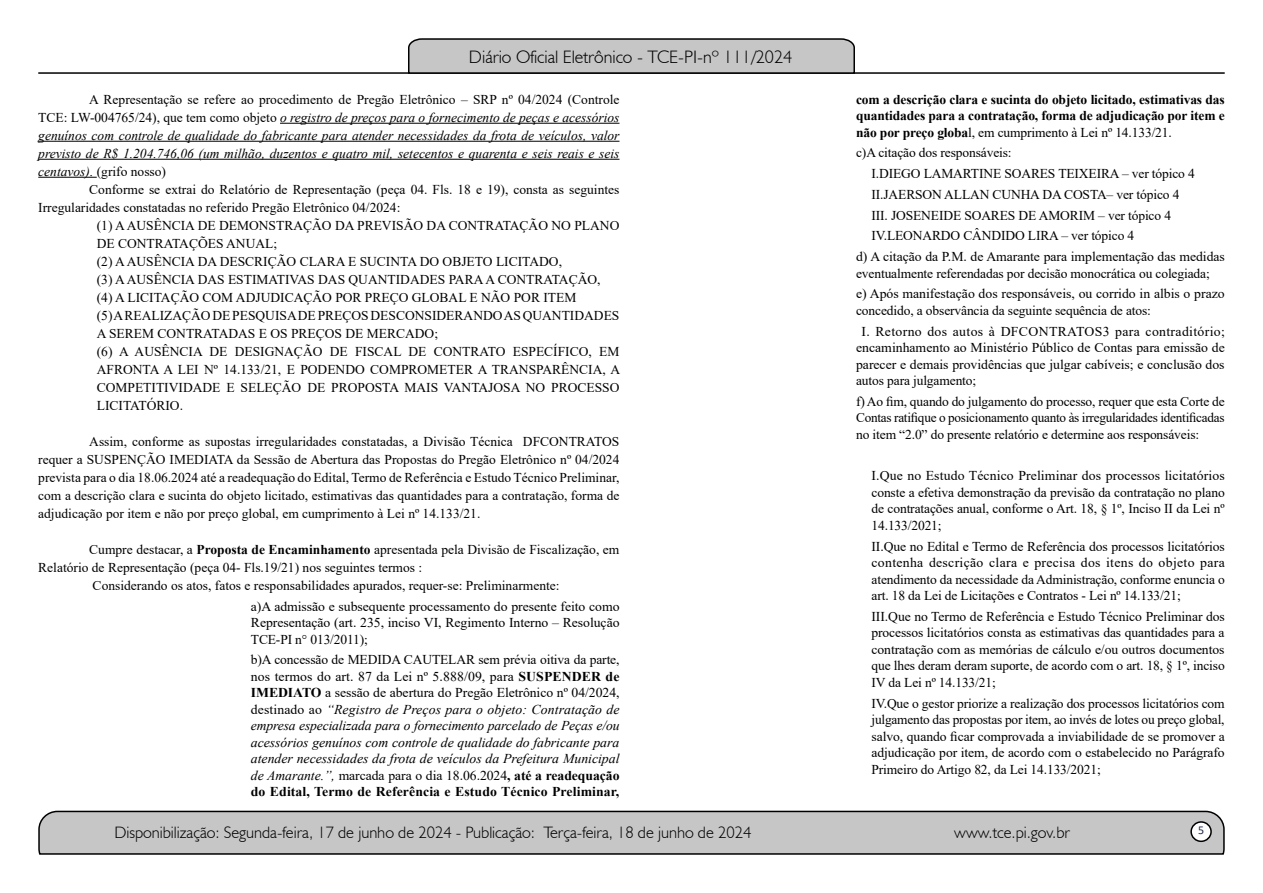
<style>
.page{position:relative;width:1263px;height:893px;background:#fff}
.page>*{position:absolute;margin:0;border:0;box-sizing:border-box;transform-origin:0 0}
.t1{font:300 18px "Humanist 521 BT";color:#000}
.t2{font:300 16.5px "Humanist 521 BT";color:#000}
.t3{font:13.5px/16.5px "Times New Roman";color:#000;text-align:justify}
.t4{font:italic 13.5px/16.5px "Times New Roman";color:#000;text-align:justify}
.t5{font:700 13.5px/16.5px "Times New Roman";letter-spacing:-.01em;color:#000;text-align:justify}
.t6{font:12px "Calibri";color:#212d4c}
.s1{font-style:normal}
.s2{font-weight:700}
.s3{font-weight:700;font-style:normal}
.s4{font-weight:400}
</style>
<div class="page">
<svg style="left:38px;top:810px;width:1187px;height:45px;background:#b9b9b9"></svg>
<div style="left:1191px;top:822px;width:20px;height:19px;background:#fff;border-radius:50%"></div>
<div style="left:1190px;top:821px;width:22px;height:21px;border:2px solid #000;border-radius:50%"></div>
<hr style="left:38px;top:72px;width:1187px;height:2px;background:#000">
<svg style="left:407px;top:38px;width:449px;height:36px;background:#b4b4b4"></svg>
<hr style="left:280px;top:123px;width:339px;height:1px;background:#000">
<hr style="left:38px;top:141px;width:581px;height:1px;background:#000">
<hr style="left:38px;top:159px;width:581px;height:1px;background:#000">
<hr style="left:38px;top:177px;width:59px;height:1px;background:#000">
<h1 class="t1" style="left:469px;top:46px;width:325px">Diário Oficial Eletrônico - TCE-PI-nº 111/2024</h1>
<p class="t4" style="left:38px;top:90px;width:583px;line-height:18px;text-indent:51px"><span class="s1">A Representação se refere ao procedimento de Pregão Eletrônico – SRP nº 04/2024 (Controle TCE: LW-004765/24), que tem como objeto</span> o registro de preços para o fornecimento de peças e acessórios genuínos com controle de qualidade do fabricante para atender necessidades da frota de veículos, valor previsto de R$ 1.204.746,06 (um milhão, duzentos e quatro mil, setecentos e quarenta e seis reais e seis centavos). <span class="s1">(grifo nosso)</span></p>
<p class="t3" style="left:89px;top:181px;width:532px">Conforme se extrai do Relatório de Representação (peça 04. Fls. 18 e 19), consta as seguintes</p>
<p class="t3" style="left:38px;top:199px;width:364px">Irregularidades constatadas no referido Pregão Eletrônico 04/2024:</p>
<p class="t3" style="left:97px;top:217px;width:524px">(1) A AUSÊNCIA DE DEMONSTRAÇÃO DA PREVISÃO DA CONTRATAÇÃO NO PLANO</p>
<p class="t3" style="left:97px;top:235px;width:182px">DE CONTRATAÇÕES ANUAL;</p>
<p class="t3" style="left:97px;top:253px;width:467px">(2) A AUSÊNCIA DA DESCRIÇÃO CLARA E SUCINTA DO OBJETO LICITADO,</p>
<p class="t3" style="left:97px;top:271px;width:505px">(3) A AUSÊNCIA DAS ESTIMATIVAS DAS QUANTIDADES PARA A CONTRATAÇÃO,</p>
<p class="t3" style="left:97px;top:289px;width:481px">(4) A LICITAÇÃO COM ADJUDICAÇÃO POR PREÇO GLOBAL E NÃO POR ITEM</p>
<p class="t3" style="left:97px;top:307px;width:524px">(5) A REALIZAÇÃO DE PESQUISA DE PREÇOS DESCONSIDERANDO AS QUANTIDADES</p>
<p class="t3" style="left:97px;top:324px;width:343px">A SEREM CONTRATADAS E OS PREÇOS DE MERCADO;</p>
<p class="t3" style="left:97px;top:342px;width:524px">(6) A AUSÊNCIA DE DESIGNAÇÃO DE FISCAL DE CONTRATO ESPECÍFICO, EM</p>
<p class="t3" style="left:97px;top:360px;width:525px">AFRONTA A LEI Nº 14.133/21, E PODENDO COMPROMETER A TRANSPARÊNCIA, A</p>
<p class="t3" style="left:97px;top:378px;width:524px">COMPETITIVIDADE E SELEÇÃO DE PROPOSTA MAIS VANTAJOSA NO PROCESSO</p>
<p class="t3" style="left:97px;top:396px;width:88px">LICITATÓRIO.</p>
<p class="t3" style="left:38px;top:432px;width:583px;line-height:18px;text-indent:51px">Assim, conforme as supostas irregularidades constatadas, a Divisão Técnica DFCONTRATOS requer a SUSPENÇÃO IMEDIATA da Sessão de Abertura das Propostas do Pregão Eletrônico nº 04/2024 prevista para o dia 18.06.2024 até a readequação do Edital, Termo de Referência e Estudo Técnico Preliminar, com a descrição clara e sucinta do objeto licitado, estimativas das quantidades para a contratação, forma de adjudicação por item e não por preço global, em cumprimento à Lei nº 14.133/21.</p>
<p class="t3" style="left:89px;top:540px;width:532px">Cumpre destacar, a <span class="s2">Proposta de Encaminhamento</span> apresentada pela Divisão de Fiscalização, em</p>
<p class="t3" style="left:38px;top:558px;width:385px">Relatório de Representação (peça 04- Fls.19/21) nos seguintes termos :</p>
<p class="t3" style="left:93px;top:576px;width:468px">Considerando os atos, fatos e responsabilidades apurados, requer-se: Preliminarmente:</p>
<p class="t3" style="left:251px;top:597px;width:370px">a)A admissão e subsequente processamento do presente feito como Representação (art. 235, inciso VI, Regimento Interno – Resolução TCE-PI n° 013/2011);</p>
<p class="t4" style="left:251px;top:651px;width:370px"><span class="s1">b)A concessão de MEDIDA CAUTELAR sem prévia oitiva da parte, nos termos do art. 87 da Lei nº 5.888/09, para</span> <span class="s3">SUSPENDER de IMEDIATO</span> <span class="s1">a sessão de abertura do Pregão Eletrônico nº 04/2024, destinado ao</span> “Registro de Preços para o objeto: Contratação de empresa especializada para o fornecimento parcelado de Peças e/ou acessórios genuínos com controle de qualidade do fabricante para atender necessidades da frota de veículos da Prefeitura Municipal de Amarante.”, <span class="s1">marcada para o dia 18.06.2024</span><span class="s3">, até a readequação do Edital, Termo de Referência e Estudo Técnico Preliminar,</span></p>
<p class="t5" style="left:856px;top:90px;width:370px">com a descrição clara e sucinta do objeto licitado, estimativas das quantidades para a contratação, forma de adjudicação por item e não por preço globa<span class="s4">l, em cumprimento à Lei nº 14.133/21.</span></p>
<p class="t3" style="left:856px;top:144px;width:157px">c)A citação dos responsáveis:</p>
<p class="t3" style="left:871px;top:165px;width:325px">I.DIEGO LAMARTINE SOARES TEIXEIRA – ver tópico 4</p>
<p class="t3" style="left:871px;top:186px;width:309px">II.JAERSON ALLAN CUNHA DA COSTA– ver tópico 4</p>
<p class="t3" style="left:871px;top:206px;width:301px">III. JOSENEIDE SOARES DE AMORIM – ver tópico 4</p>
<p class="t3" style="left:871px;top:227px;width:264px">IV.LEONARDO CÂNDIDO LIRA – ver tópico 4</p>
<p class="t3" style="left:856px;top:248px;width:370px">d) A citação da P.M. de Amarante para implementação das medidas</p>
<p class="t3" style="left:856px;top:262px;width:370px;line-height:20.7px">eventualmente referendadas por decisão monocrática ou colegiada;<br>e) Após manifestação dos responsáveis, ou corrido in albis o prazo</p>
<p class="t3" style="left:861px;top:300px;width:365px;line-height:20.7px;text-indent:-5px">concedido, a observância da seguinte sequência de atos:<br>I. Retorno dos autos à DFCONTRATOS3 para contraditório;</p>
<p class="t3" style="left:856px;top:339px;width:370px">encaminhamento ao Ministério Público de Contas para emissão de parecer e demais providências que julgar cabíveis; e conclusão dos autos para julgamento;</p>
<p class="t3" style="left:856px;top:393px;width:370px">f) Ao fim, quando do julgamento do processo, requer que esta Corte de Contas ratifique o posicionamento quanto às irregularidades identificadas no item “2.0” do presente relatório e determine aos responsáveis:</p>
<p class="t3" style="left:871px;top:467px;width:355px">I.Que no Estudo Técnico Preliminar dos processos licitatórios conste a efetiva demonstração da previsão da contratação no plano de contratações anual, conforme o Art. 18, § 1º, Inciso II da Lei nº 14.133/2021;</p>
<p class="t3" style="left:871px;top:537px;width:355px">II.Que no Edital e Termo de Referência dos processos licitatórios contenha descrição clara e precisa dos itens do objeto para atendimento da necessidade da Administração, conforme enuncia o art. 18 da Lei de Licitações e Contratos - Lei nº 14.133/21;</p>
<p class="t3" style="left:871px;top:608px;width:355px">III.Que no Termo de Referência e Estudo Técnico Preliminar dos processos licitatórios consta as estimativas das quantidades para a contratação com as memórias de cálculo e/ou outros documentos que lhes deram deram suporte, de acordo com o art. 18, § 1º, inciso IV da Lei nº 14.133/21;</p>
<p class="t3" style="left:871px;top:694px;width:355px">IV.Que o gestor priorize a realização dos processos licitatórios com julgamento das propostas por item, ao invés de lotes ou preço global, salvo, quando ficar comprovada a inviabilidade de se promover a adjudicação por item, de acordo com o estabelecido no Parágrafo Primeiro do Artigo 82, da Lei 14.133/2021;</p>
<p class="t2" style="left:114px;top:822px;width:639px">Disponibilização: Segunda-feira, 17 de junho de 2024 - Publicação: Terça-feira, 18 de junho de 2024</p>
<p class="t2" style="left:954px;top:822px;width:117px">www.tce.pi.gov.br</p>
<p class="t6" style="left:1198px;top:821px;width:8px">5</p>
</div>
